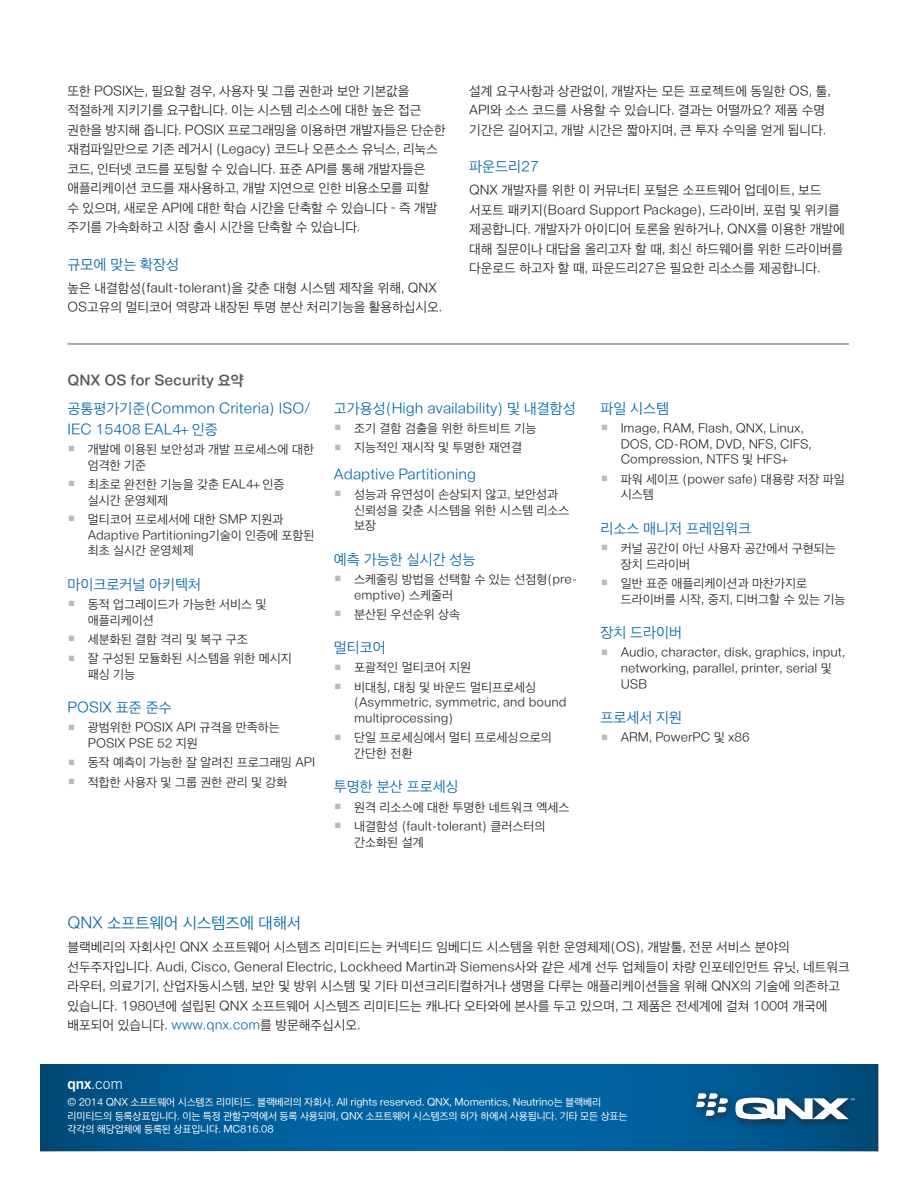
<style>
.page{position:relative;width:918px;height:1188px;background:#fff}
.page>*{position:absolute;margin:0;border:0;box-sizing:border-box;transform-origin:0 0}
.Subhead_Small{font:300 16.5px "Apple SD Gothic Neo";color:#0065a4}
.Subhead_Small-2{font:300 15px/21px "Apple SD Gothic Neo";color:#0065a4}
.Subhead_Small-3{font:700 15px "Apple SD Gothic Neo";color:#57585a}
.URL{font:300 15px "Trade Gothic Next LT Pro";color:#fff}
.Body_Paragraph{font:300 13.5px/19.5px "Apple SD Gothic Neo";color:#231f20}
.Bullets{font:300 13.5px/19.5px "Apple SD Gothic Neo";color:#231f20}
.t1{font:300 12.75px/15.8px "Apple SD Gothic Neo";color:#231f20}
.Copyright{font:10.5px/13.5px "Apple SD Gothic Neo";letter-spacing:-.015em;color:#fff}
.s1{color:#babbbe}
.s2{color:#0065a4}
.s3{font-weight:700}
</style>
<div class="page">
<svg style="left:40px;top:1064px;width:838px;height:87px;background:#005c96"></svg>
<div style="left:691px;top:1088px;width:174px;height:42px;background:#231f20;opacity:.75"></div>
<svg style="left:696px;top:1093px;width:32px;height:23px"></svg>
<svg style="left:735px;top:1098px;width:120px;height:21px"></svg>
<hr style="left:68px;top:344px;width:781px;height:1px;background:#57585a">
<p class="Body_Paragraph" style="left:68px;top:80px;width:380px">또한 POSIX는, 필요할 경우, 사용자 및 그룹 권한과 보안 기본값을 적절하게 지키기를 요구합니다. 이는 시스템 리소스에 대한 높은 접근 권한을 방지해 줍니다. POSIX 프로그래밍을 이용하면 개발자들은 단순한 재컴파일만으로 기존 레거시 (Legacy) 코드나 오픈소스 유닉스, 리눅스 코드, 인터넷 코드를 포팅할 수 있습니다. 표준 API를 통해 개발자들은 애플리케이션 코드를 재사용하고, 개발 지연으로 인한 비용소모를 피할<br>수 있으며, 새로운 API에 대한 학습 시간을 단축할 수 있습니다 – 즉 개발 주기를 가속화하고 시장 출시 시간을 단축할 수 있습니다.</p>
<p class="Subhead_Small-2" style="left:68px;top:253px;width:113px">규모에 맞는 확장성</p>
<p class="Body_Paragraph" style="left:68px;top:277px;width:376px">높은 내결함성(fault-tolerant)을 갖춘 대형 시스템 제작을 위해, QNX<br>OS고유의 멀티코어 역량과 내장된 투명 분산 처리기능을 활용하십시오.</p>
<p class="Body_Paragraph" style="left:469px;top:80px;width:363px">설계 요구사항과 상관없이, 개발자는 모든 프로젝트에 동일한 OS, 툴,<br>API와 소스 코드를 사용할 수 있습니다. 결과는 어떨까요? 제품 수명 기간은 길어지고, 개발 시간은 짧아지며, 큰 투자 수익을 얻게 됩니다.</p>
<p class="Subhead_Small-2" style="left:469px;top:155px;width:71px">파운드리27</p>
<p class="Body_Paragraph" style="left:469px;top:180px;width:377px">QNX 개발자를 위한 이 커뮤너티 포털은 소프트웨어 업데이트, 보드 서포트 패키지(Board Support Package), 드라이버, 포럼 및 위키를 제공합니다. 개발자가 아이디어 토론을 원하거나, QNX를 이용한 개발에 대해 질문이나 대답을 올리고자 할 때, 최신 하드웨어를 위한 드라이버를 다운로드 하고자 할 때, 파운드리27은 필요한 리소스를 제공합니다.</p>
<p class="Subhead_Small-3" style="left:68px;top:369px;width:178px">QNX OS for Security 요약</p>
<p class="Subhead_Small-2" style="left:68px;top:397px;width:245px">공통평가기준(Common Criteria) ISO/<br>IEC 15408 EAL4+ 인증</p>
<p class="t1" style="left:88px;top:440px;width:228px;text-indent:-20px"><span class="s1">▪</span> 개발에 이용된 보안성과 개발 프로세스에 대한 엄격한 기준</p>
<p class="t1" style="left:88px;top:475px;width:198px;text-indent:-20px"><span class="s1">▪</span> 최초로 완전한 기능을 갖춘 EAL4+ 인증 실시간 운영체제</p>
<p class="t1" style="left:88px;top:510px;width:228px;text-indent:-20px"><span class="s1">▪</span> 멀티코어 프로세서에 대한 SMP 지원과<br>Adaptive Partitioning기술이 인증에 포함된 최초 실시간 운영체제</p>
<p class="Subhead_Small-2" style="left:68px;top:573px;width:135px">마이크로커널 아키텍처</p>
<p class="t1" style="left:88px;top:595px;width:180px;text-indent:-20px"><span class="s1">▪</span> 동적 업그레이드가 가능한 서비스 및 애플리케이션</p>
<p class="t1" style="left:68px;top:630px;width:182px"><span class="s1">▪</span> 세분화된 결함 격리 및 복구 구조</p>
<p class="t1" style="left:88px;top:650px;width:206px;text-indent:-20px"><span class="s1">▪</span> 잘 구성된 모듈화된 시스템을 위한 메시지 패싱 기능</p>
<p class="Subhead_Small-2" style="left:68px;top:696px;width:106px">POSIX 표준 준수</p>
<p class="t1" style="left:88px;top:719px;width:194px;text-indent:-20px"><span class="s1">▪</span> 광범위한 POSIX API 규격을 만족하는<br>POSIX PSE 52 지원</p>
<p class="t1" style="left:68px;top:754px;width:249px"><span class="s1">▪</span> 동작 예측이 가능한 잘 알려진 프로그래밍 API</p>
<p class="t1" style="left:68px;top:773px;width:222px"><span class="s1">▪</span> 적합한 사용자 및 그룹 권한 관리 및 강화</p>
<p class="Subhead_Small-2" style="left:334px;top:397px;width:243px">고가용성(High availability) 및 내결함성</p>
<p class="t1" style="left:334px;top:419px;width:204px"><span class="s1">▪</span> 조기 결함 검출을 위한 하트비트 기능</p>
<p class="t1" style="left:334px;top:439px;width:190px"><span class="s1">▪</span> 지능적인 재시작 및 투명한 재연결</p>
<p class="Subhead_Small-2" style="left:334px;top:463px;width:144px">Adaptive Partitioning</p>
<p class="t1" style="left:354px;top:485px;width:217px;text-indent:-20px"><span class="s1">▪</span> 성능과 유연성이 손상되지 않고, 보안성과 신뢰성을 갖춘 시스템을 위한 시스템 리소스 보장</p>
<p class="Subhead_Small-2" style="left:334px;top:548px;width:143px">예측 가능한 실시간 성능</p>
<p class="t1" style="left:354px;top:570px;width:225px;text-indent:-20px"><span class="s1">▪</span> 스케줄링 방법을 선택할 수 있는 선점형(pre&shy;emptive) 스케줄러</p>
<p class="t1" style="left:334px;top:605px;width:128px"><span class="s1">▪</span> 분산된 우선순위 상속</p>
<p class="Subhead_Small-2" style="left:334px;top:636px;width:53px">멀티코어</p>
<p class="t1" style="left:334px;top:659px;width:139px"><span class="s1">▪</span> 포괄적인 멀티코어 지원</p>
<p class="t1" style="left:354px;top:678px;width:214px;text-indent:-20px"><span class="s1">▪</span> 비대칭, 대칭 및 바운드 멀티프로세싱 (Asymmetric, symmetric, and bound multiprocessing)</p>
<p class="t1" style="left:354px;top:729px;width:199px;text-indent:-20px"><span class="s1">▪</span> 단일 프로세싱에서 멀티 프로세싱으로의 간단한 전환</p>
<p class="Subhead_Small-2" style="left:334px;top:775px;width:126px">투명한 분산 프로세싱</p>
<p class="t1" style="left:334px;top:798px;width:237px"><span class="s1">▪</span> 원격 리소스에 대한 투명한 네트워크 엑세스</p>
<p class="t1" style="left:354px;top:818px;width:193px;text-indent:-20px"><span class="s1">▪</span> 내결함성 (fault-tolerant) 클러스터의 간소화된 설계</p>
<p class="Subhead_Small-2" style="left:600px;top:397px;width:70px">파일 시스템</p>
<p class="t1" style="left:621px;top:419px;width:193px;text-indent:-20px"><span class="s1">▪</span> Image, RAM, Flash, QNX, Linux,<br>DOS, CD-ROM, DVD, NFS, CIFS,<br>Compression, NTFS 및 HFS+</p>
<p class="t1" style="left:621px;top:470px;width:226px;text-indent:-20px"><span class="s1">▪</span> 파워 세이프 (power safe) 대용량 저장 파일 시스템</p>
<p class="Subhead_Small-2" style="left:600px;top:517px;width:152px">리소스 매니저 프레임워크</p>
<p class="t1" style="left:621px;top:539px;width:217px;text-indent:-20px"><span class="s1">▪</span> 커널 공간이 아닌 사용자 공간에서 구현되는 장치 드라이버</p>
<p class="t1" style="left:621px;top:574px;width:226px;text-indent:-20px"><span class="s1">▪</span> 일반 표준 애플리케이션과 마찬가지로 드라이버를 시작, 중지, 디버그할 수 있는 기능</p>
<p class="Subhead_Small-2" style="left:600px;top:621px;width:83px">장치 드라이버</p>
<p class="t1" style="left:621px;top:644px;width:226px;text-indent:-20px"><span class="s1">▪</span> Audio, character, disk, graphics, input, networking, parallel, printer, serial 및<br>USB</p>
<p class="Subhead_Small-2" style="left:600px;top:706px;width:83px">프로세서 지원</p>
<p class="t1" style="left:600px;top:729px;width:151px"><span class="s1">▪</span> ARM, PowerPC 및 x86</p>
<p class="Subhead_Small" style="left:68px;top:911px;width:235px">QNX 소프트웨어 시스템즈에 대해서</p>
<p class="Bullets" style="left:68px;top:937px;width:784px">블랙베리의 자회사인 QNX 소프트웨어 시스템즈 리미티드는 커넥티드 임베디드 시스템을 위한 운영체제(OS), 개발툴, 전문 서비스 분야의 선두주자입니다. Audi, Cisco, General Electric, Lockheed Martin과 Siemens사와 같은 세계 선두 업체들이 차량 인포테인먼트 유닛, 네트워크 라우터, 의료기기, 산업자동시스템, 보안 및 방위 시스템 및 기타 미션크리티컬하거나 생명을 다루는 애플리케이션들을 위해 QNX의 기술에 의존하고 있습니다. 1980년에 설립된 QNX 소프트웨어 시스템즈 리미티드는 캐나다 오타와에 본사를 두고 있으며, 그 제품은 전세계에 걸쳐 100여 개국에 배포되어 있습니다. <span class="s2">www.qnx.com</span>를 방문해주십시오.</p>
<p class="URL" style="left:68px;top:1073px;width:57px"><span class="s3">qnx</span>.com</p>
<p class="Copyright" style="left:68px;top:1095px;width:562px">© 2014 QNX 소프트웨어 시스템즈 리미티드. 블랙베리의 자회사. All rights reserved. QNX, Momentics, Neutrino는 블랙베리 리미티드의 등록상표입니다. 이는 특정 관할구역에서 등록 사용되며, QNX 소프트웨어 시스템즈의 허가 하에서 사용됩니다. 기타 모든 상표는 각각의 해당업체에 등록된 상표입니다. MC816.08</p>
</div>
